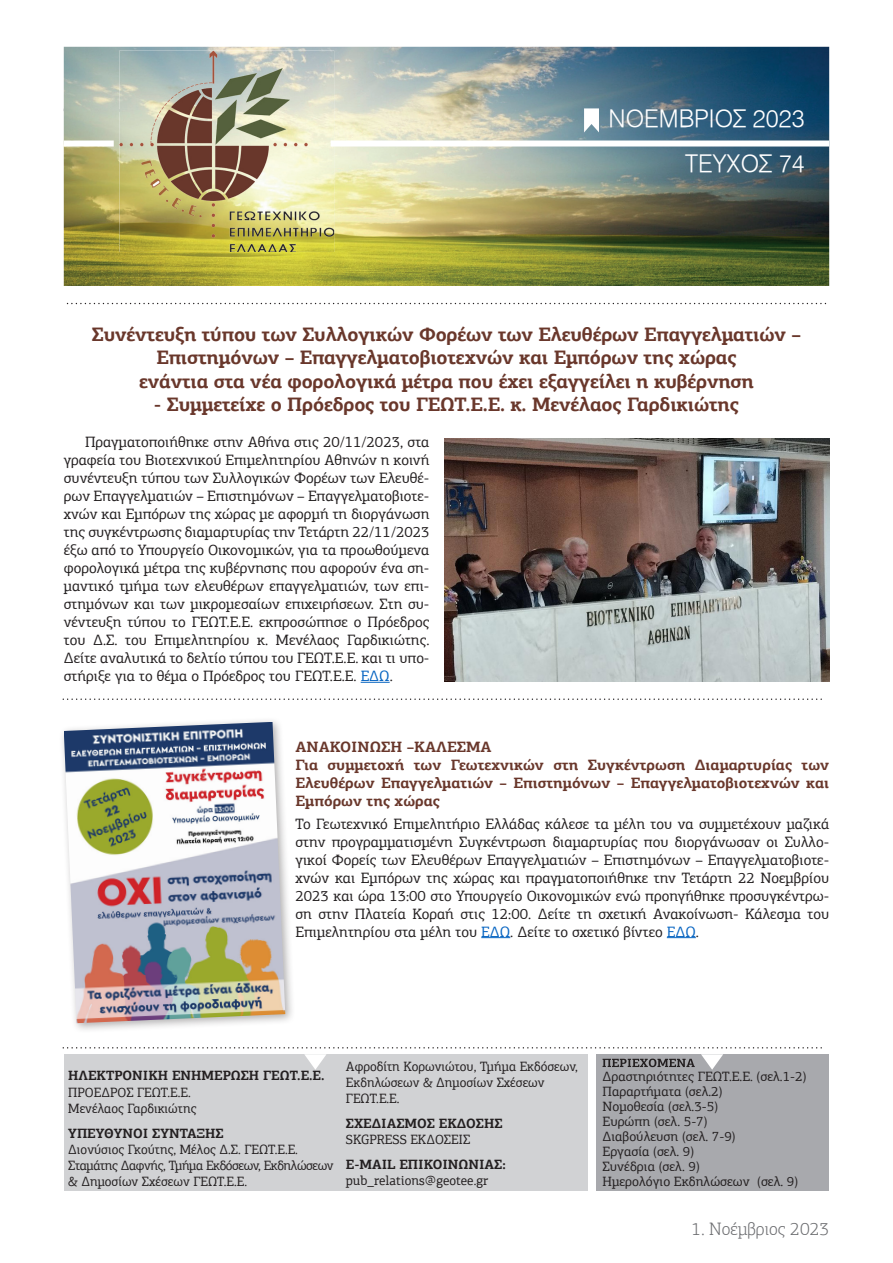
<style>
.page{position:relative;width:893px;height:1263px;background:#fff}
.page>*{position:absolute;margin:0;border:0;box-sizing:border-box;transform-origin:0 0}
.t1{font:24px "UN Helvetica Light Normal";color:#fff}
.t2{font:700 19.5px/23.4px "PF Agora Slab Pro";letter-spacing:-.01em;color:#69372b;text-align:center}
.t3{font:300 18px "PF Agora Slab Pro";color:#6c6d70}
.t4{font:15px/18px "PF Agora Slab Pro";color:#231f20;text-align:justify}
.t5{font:700 15px/18px "PF Agora Slab Pro";color:#69372b;text-align:justify}
.t6{font:13.5px "PF Agora Slab Pro";color:#231f20}
.t7{font:700 13.5px "PF Agora Slab Pro";color:#231f20}
.t8{font:13.5px "PF Agora Slab Pro";letter-spacing:-.03em;color:#231f20}
.s1{color:#0563c1}
</style>
<div class="page">
<img style="left:64px;top:47px;width:765px;height:239px">
<img style="left:119px;top:50px;width:215px;height:202px">
<div style="left:64px;top:141px;width:50px;height:6px;background:#fff"></div>
<div style="left:331px;top:141px;width:498px;height:6px;background:#fff"></div>
<svg style="left:584px;top:108px;width:15px;height:24px"></svg>
<div style="left:64px;top:1054px;width:523px;height:137px;background:#d1d2d4"></div>
<div style="left:597px;top:1054px;width:232px;height:137px;background:#a8a9ad"></div>
<svg style="left:701px;top:1054px;width:22px;height:16px"></svg>
<svg style="left:603px;top:1058px;width:92px;height:9px"></svg>
<svg style="left:68px;top:303px;width:758px;height:1px"></svg>
<svg style="left:63px;top:1047px;width:759px;height:1px"></svg>
<svg style="left:63px;top:698px;width:759px;height:2px"></svg>
<svg style="left:304px;top:1054px;width:22px;height:16px"></svg>
<svg style="left:481px;top:937px;width:29px;height:1px"></svg>
<svg style="left:667px;top:937px;width:29px;height:1px"></svg>
<svg style="left:361px;top:682px;width:29px;height:1px"></svg>
<img style="left:444px;top:438px;width:385px;height:243px">
<div style="left:59px;top:717px;width:237px;height:317px;background:#231f20;opacity:.35"></div>
<img style="left:64px;top:722px;width:221px;height:301px">
<p class="t1" style="left:608px;top:105px;width:198px">ΝΟΕΜΒΡΙΟΣ 2023</p>
<p class="t1" style="left:685px;top:150px;width:121px">ΤΕΥΧΟΣ 74</p>
<p class="t2" style="left:92px;top:322px;width:711px">Συνέντευξη τύπου των Συλλογικών Φορέων των Ελευθέρων Επαγγελματιών –<br>Επιστημόνων – Επαγγελματοβιοτεχνών και Εμπόρων της χώρας</p>
<p class="t2" style="left:139px;top:369px;width:616px">ενάντια στα νέα φορολογικά μέτρα που έχει εξαγγείλει η κυβέρνηση</p>
<p class="t2" style="left:154px;top:393px;width:587px">- Συμμετείχε ο Πρόεδρος του ΓΕΩΤ.Ε.Ε. κ. Μενέλαος Γαρδικιώτης</p>
<p class="t4" style="left:64px;top:433px;width:367px;text-indent:21px">Πραγματοποιήθηκε στην Αθήνα στις 20/11/2023, στα γραφεία του Βιοτεχνικού Επιμελητηρίου Αθηνών η κοινή συνέντευξη τύπου των Συλλογικών Φορέων των Ελευθέ&shy;ρων Επαγγελματιών – Επιστημόνων – Επαγγελματοβιοτε&shy;χνών και Εμπόρων της χώρας με αφορμή τη διοργάνωση της συγκέντρωσης διαμαρτυρίας την Τετάρτη 22/11/2023 έξω από το Υπουργείο Οικονομικών, για τα προωθούμενα φορολογικά μέτρα της κυβέρνησης που αφορούν ένα ση&shy;μαντικό τμήμα των ελευθέρων επαγγελματιών, των επι&shy;στημόνων και των μικρομεσαίων επιχειρήσεων. Στη συ&shy;νέντευξη τύπου το ΓΕΩΤ.Ε.Ε. εκπροσώπησε ο Πρόεδρος του Δ.Σ. του Επιμελητηρίου κ. Μενέλαος Γαρδικιώτης.<br>Δείτε αναλυτικά το δελτίο τύπου του ΓΕΩΤ.Ε.Ε. και τι υπο&shy;στήριξε για το θέμα ο Πρόεδρος του ΓΕΩΤ.Ε.Ε. <span class="s1">ΕΔΩ</span>.</p>
<p class="t5" style="left:296px;top:738px;width:198px">ΑΝΑΚΟΙΝΩΣΗ –ΚΑΛΕΣΜΑ</p>
<p class="t5" style="left:296px;top:756px;width:535px">Για συμμετοχή των Γεωτεχνικών στη Συγκέντρωση Διαμαρτυρίας των Ελευθέρων Επαγγελματιών – Επιστημόνων – Επαγγελματοβιοτεχνών και Εμπόρων της χώρας</p>
<p class="t4" style="left:296px;top:814px;width:535px">Το Γεωτεχνικό Επιμελητήριο Ελλάδας κάλεσε τα μέλη του να συμμετέχουν μαζικά στην προγραμματισμένη Συγκέντρωση διαμαρτυρίας που διοργάνωσαν οι Συλλο&shy;γικοί Φορείς των Ελευθέρων Επαγγελματιών – Επιστημόνων – Επαγγελματοβιοτε&shy;χνών και Εμπόρων της χώρας και πραγματοποιήθηκε την Τετάρτη 22 Νοεμβρίου 2023 και ώρα 13:00 στο Υπουργείο Οικονομικών ενώ προηγήθηκε προσυγκέντρω&shy;ση στην Πλατεία Κοραή στις 12:00. Δείτε τη σχετική Ανακοίνωση- Κάλεσμα του Επιμελητηρίου στα μέλη του <span class="s1">ΕΔΩ</span>. Δείτε το σχετικό βίντεο <span class="s1">ΕΔΩ</span>.</p>
<p class="t7" style="left:68px;top:1067px;width:258px">ΗΛΕΚΤΡΟΝΙΚΗ ΕΝΗΜΕΡΩΣΗ ΓΕΩΤ.Ε.Ε.</p>
<p class="t6" style="left:68px;top:1084px;width:124px">ΠΡΟΕΔΡΟΣ ΓΕΩΤ.Ε.Ε.</p>
<p class="t6" style="left:68px;top:1100px;width:130px">Μενέλαος Γαρδικιώτης</p>
<p class="t7" style="left:68px;top:1124px;width:157px">ΥΠΕΥΘΥΝΟΙ ΣΥΝΤΑΞΗΣ</p>
<p class="t6" style="left:68px;top:1141px;width:231px">Διονύσιος Γκούτης, Μέλος Δ.Σ. ΓΕΩΤ.Ε.Ε.</p>
<p class="t8" style="left:68px;top:1157px;width:267px">Σταμάτης Δαφνής, Τμήμα Εκδόσεων, Εκδηλώσεων</p>
<p class="t6" style="left:68px;top:1173px;width:180px">&amp; Δημοσίων Σχέσεων ΓΕΩΤ.Ε.Ε.</p>
<p class="t6" style="left:346px;top:1058px;width:233px">Αφροδίτη Κορωνιώτου, Τμήμα Εκδόσεων,</p>
<p class="t6" style="left:346px;top:1074px;width:200px">Εκδηλώσεων &amp; Δημοσίων Σχέσεων</p>
<p class="t6" style="left:346px;top:1090px;width:55px">ΓΕΩΤ.Ε.Ε.</p>
<p class="t7" style="left:346px;top:1115px;width:158px">ΣΧΕΔΙΑΣΜΟΣ ΕΚΔΟΣΗΣ</p>
<p class="t6" style="left:346px;top:1131px;width:126px">SKGPRESS ΕΚΔΟΣΕΙΣ</p>
<p class="t7" style="left:346px;top:1156px;width:161px">E-MAIL ΕΠΙΚΟΙΝΩΝΙΑΣ:</p>
<p class="t6" style="left:346px;top:1172px;width:144px">pub_relations@geotee.gr</p>
<p class="t6" style="left:603px;top:1068px;width:206px">Δραστηριότητες ΓΕΩΤ.Ε.Ε. (σελ.1-2)</p>
<p class="t6" style="left:603px;top:1083px;width:122px">Παραρτήματα (σελ.2)</p>
<p class="t6" style="left:603px;top:1098px;width:117px">Νομοθεσία (σελ.3-5)</p>
<p class="t6" style="left:603px;top:1113px;width:107px">Ευρώπη (σελ. 5-7)</p>
<p class="t6" style="left:603px;top:1128px;width:135px">Διαβούλευση (σελ. 7-9)</p>
<p class="t6" style="left:603px;top:1143px;width:93px">Εργασία (σελ. 9)</p>
<p class="t6" style="left:603px;top:1158px;width:99px">Συνέδρια (σελ. 9)</p>
<p class="t6" style="left:603px;top:1173px;width:197px">Ημερολόγιο Εκδηλώσεων (σελ. 9)</p>
<p class="t3" style="left:692px;top:1218px;width:139px">1. Νοέμβριος 2023</p>
</div>
